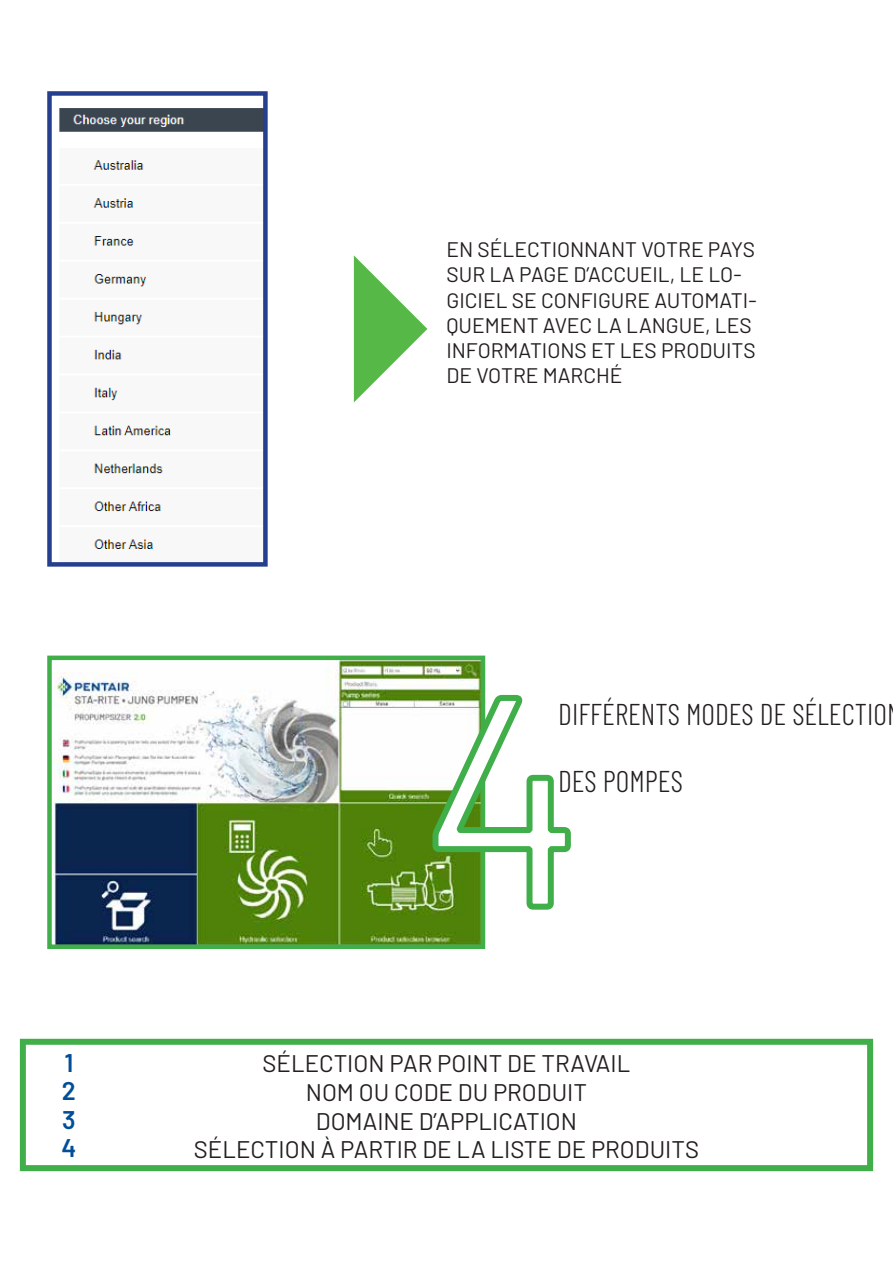
<style>
.page{position:relative;width:893px;height:1263px;background:#fff}
.page>*{position:absolute;margin:0;border:0;box-sizing:border-box;transform-origin:0 0}
.t1{font:300 30px "Barlow Condensed";color:#231f20}
.t2{font:600 25.5px/28.5px "Barlow";color:#014e99;text-align:justify}
.t3{font:24px/28.8px "Barlow";color:#231f20;text-align:center}
.t4{font:21px/25.2px "Barlow";color:#231f20}
</style>
<div class="page">
<img style="left:59px;top:108px;width:204px;height:441px">
<div style="left:47px;top:91px;width:221px;height:476px;border:4px solid #253f8e"></div>
<img style="left:52px;top:661px;width:428px;height:283px">
<div style="left:47px;top:656px;width:438px;height:293px;border:4px solid #40ae49"></div>
<div style="left:20px;top:1039px;width:853px;height:132px;border:6px solid #40ae49"></div>
<svg style="left:354px;top:255px;width:73px;height:147px"></svg>
<svg style="left:429px;top:690px;width:142px;height:223px"></svg>
<p class="t4" style="left:446px;top:235px;width:312px">EN SÉLECTIONNANT VOTRE PAYS<br>SUR LA PAGE D’ACCUEIL, LE LO-<br>GICIEL SE CONFIGURE AUTOMATI-<br>QUEMENT AVEC LA LANGUE, LES<br>INFORMATIONS ET LES PRODUITS<br>DE VOTRE MARCHÉ</p>
<h1 class="t1" style="left:558px;top:693px;width:330px">DIFFÉRENTS MODES DE SÉLECTIO</h1>
<h1 class="t1" style="left:558px;top:760px;width:126px">DES POMPES</h1>
<p class="t2" style="left:61px;top:1046px;width:16px">1<br>2<br>3<br>4</p>
<p class="t3" style="left:194px;top:1047px;width:507px">SÉLECTION PAR POINT DE TRAVAIL<br>NOM OU CODE DU PRODUIT<br>DOMAINE D’APPLICATION<br>SÉLECTION À PARTIR DE LA LISTE DE PRODUITS</p>
</div>
